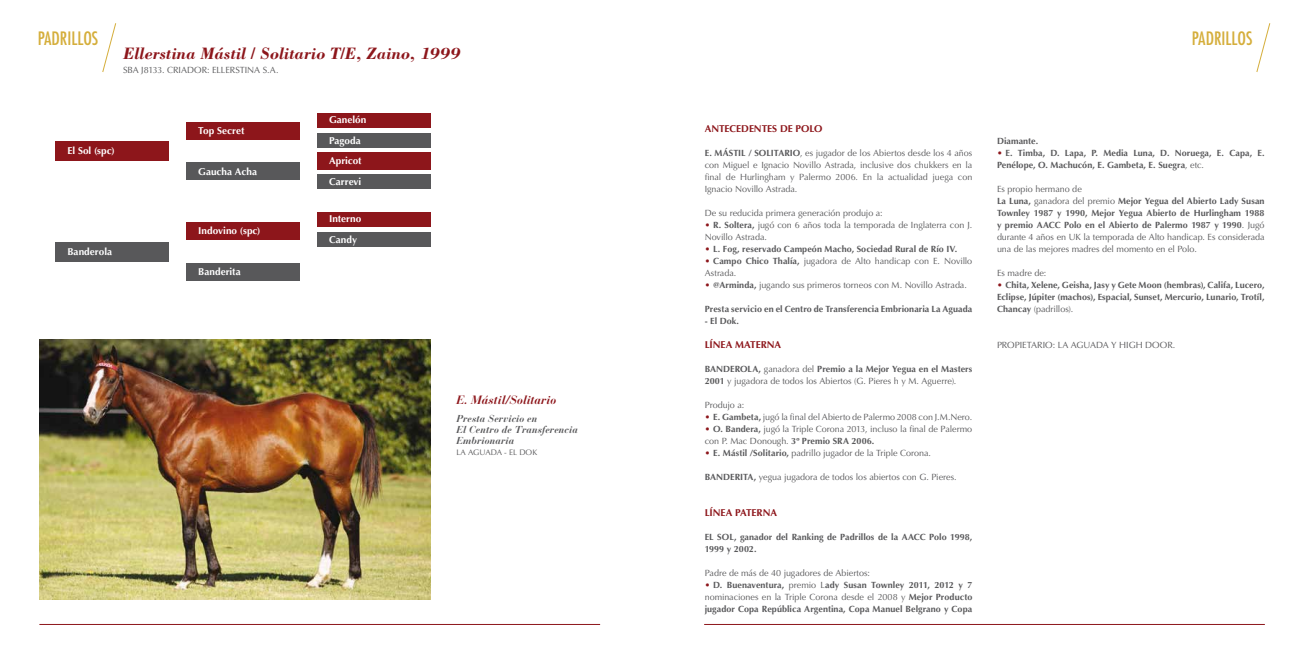
<style>
.page{position:relative;width:1304px;height:652px;background:#fff}
.page>*{position:absolute;margin:0;border:0;box-sizing:border-box;transform-origin:0 0}
.t1{font:condensed 18px "Futura Std";color:#d5ae3b}
.t2{font:italic 700 17px "Bodoni Std";letter-spacing:.005em;color:#8d161b}
.t3{font:italic 700 12px "Bauer Bodoni Std";letter-spacing:-.005em;color:#8d161b}
.t4{font:700 10px "Optima LT Std";color:#fff}
.t5{font:italic 700 10px/11px "Bauer Bodoni Std";letter-spacing:.005em;color:#58585a}
.t6{font:700 10px "Optima LT Std";letter-spacing:-.005em;color:#8d161b}
.t7{font:9px/12px "Optima LT Std";letter-spacing:-.005em;color:#58585a}
.t8{font:700 9px/12px "Optima LT Std";letter-spacing:.005em;color:#58585a}
.t9{font:8px "Optima LT Std";letter-spacing:-.005em;color:#58585a}
.s1{font-weight:700}
.s2{color:#8d161b}
.s3{font-weight:400;color:#8d161b}
.s4{font-weight:400}
</style>
<div class="page">
<hr style="left:39px;top:624px;width:561px;height:1px;background:#8d161b">
<hr style="left:704px;top:624px;width:561px;height:1px;background:#8d161b">
<svg style="left:102px;top:23px;width:15px;height:49px"></svg>
<svg style="left:1256px;top:23px;width:15px;height:49px"></svg>
<img style="left:39px;top:339px;width:391px;height:261px">
<div style="left:186px;top:163px;width:113px;height:17px;background:#58585a"></div>
<div style="left:186px;top:122px;width:113px;height:17px;background:#8d161b"></div>
<div style="left:55px;top:141px;width:114px;height:20px;background:#8d161b"></div>
<div style="left:317px;top:175px;width:113px;height:14px;background:#58585a"></div>
<div style="left:317px;top:153px;width:113px;height:17px;background:#8d161b"></div>
<div style="left:317px;top:134px;width:113px;height:14px;background:#58585a"></div>
<div style="left:317px;top:113px;width:113px;height:14px;background:#8d161b"></div>
<div style="left:186px;top:264px;width:113px;height:17px;background:#58585a"></div>
<div style="left:186px;top:222px;width:113px;height:17px;background:#8d161b"></div>
<div style="left:55px;top:242px;width:114px;height:19px;background:#58585a"></div>
<div style="left:317px;top:233px;width:113px;height:14px;background:#58585a"></div>
<div style="left:317px;top:212px;width:113px;height:14px;background:#8d161b"></div>
<h1 class="t1" style="left:38px;top:27px;width:62px">PADRILLOS</h1>
<h1 class="t1" style="left:1192px;top:27px;width:62px">PADRILLOS</h1>
<h2 class="t2" style="left:123px;top:43px;width:339px">Ellerstina Mástil / Solitario T/E, Zaino, 1999</h2>
<p class="t7" style="left:123px;top:64px;width:7px">sba</p>
<p class="t7" style="left:141px;top:64px;width:139px">j8133. CRIADOR: ELLERSTINA S.A.</p>
<p class="t4" style="left:67px;top:145px;width:49px">El Sol (spc)</p>
<p class="t4" style="left:67px;top:245px;width:46px">Banderola</p>
<p class="t4" style="left:198px;top:125px;width:48px">Top Secret</p>
<p class="t4" style="left:198px;top:165px;width:60px">Gaucha Acha</p>
<p class="t4" style="left:198px;top:225px;width:64px">Indovino (spc)</p>
<p class="t4" style="left:198px;top:266px;width:44px">Banderita</p>
<p class="t4" style="left:329px;top:114px;width:39px">Ganelón</p>
<p class="t4" style="left:329px;top:135px;width:33px">Pagoda</p>
<p class="t4" style="left:329px;top:155px;width:34px">Apricot</p>
<p class="t4" style="left:329px;top:176px;width:34px">Carrevi</p>
<p class="t4" style="left:329px;top:213px;width:34px">Interno</p>
<p class="t4" style="left:329px;top:234px;width:30px">Candy</p>
<h3 class="t3" style="left:456px;top:392px;width:101px">E. Mástil/Solitario</h3>
<p class="t5" style="left:456px;top:413px;width:123px">Presta Servicio en<br>El Centro de Transferencia<br>Embrionaria</p>
<p class="t9" style="left:456px;top:448px;width:82px">LA AGUADA - EL DOK</p>
<p class="t6" style="left:705px;top:123px;width:119px">ANTECEDENTES DE POLO</p>
<p class="t7" style="left:705px;top:147px;width:269px;text-align:justify"><span class="s1">E. MÁSTIL / SOLITARIO</span>, es jugador de los Abiertos desde los 4 años con Miguel e Ignacio Novillo Astrada, inclusive dos chukkers en la final de Hurlingham y Palermo 2006. En la actualidad juega con Ignacio Novillo Astrada.</p>
<p class="t7" style="left:705px;top:207px;width:180px">De su reducida primera generación produjo a:</p>
<p class="t7" style="left:705px;top:219px;width:269px"><span class="s2">•</span> <span class="s1">R. Soltera,</span> jugó con 6 años toda la temporada de Inglaterra con J.<br>Novillo Astrada.</p>
<p class="t8" style="left:705px;top:243px;width:254px"><span class="s3">•</span> L. Fog, reservado Campeón Macho, Sociedad Rural de Río IV.</p>
<p class="t7" style="left:705px;top:255px;width:269px"><span class="s2">•</span> <span class="s1">Campo Chico Thalía,</span> jugadora de Alto handicap con E. Novillo<br>Astrada.</p>
<p class="t7" style="left:705px;top:279px;width:264px"><span class="s2">•</span> <span class="s1">@Arminda,</span> jugando sus primeros torneos con M. Novillo Astrada.</p>
<p class="t8" style="left:705px;top:303px;width:269px">Presta servicio en el Centro de Transferencia Embrionaria La Aguada</p>
<p class="t8" style="left:705px;top:315px;width:36px">- El Dok.</p>
<p class="t6" style="left:705px;top:339px;width:78px">LÍNEA MATERNA</p>
<p class="t7" style="left:705px;top:363px;width:269px"><span class="s1">BANDEROLA,</span> ganadora del <span class="s1">Premio a la Mejor Yegua en el Masters<br>2001</span> y jugadora de todos los Abiertos (G. Pieres h y M. Aguerre).</p>
<p class="t7" style="left:705px;top:399px;width:41px">Produjo a:</p>
<p class="t7" style="left:705px;top:411px;width:269px"><span class="s2">•</span> <span class="s1">E. Gambeta,</span> jugó la final del Abierto de Palermo 2008 con J.M.Nero.</p>
<p class="t7" style="left:705px;top:423px;width:269px"><span class="s2">•</span> <span class="s1">O. Bandera,</span> jugó la Triple Corona 2013, incluso la final de Palermo con P. Mac Donough. <span class="s1">3º Premio SRA 2006.</span></p>
<p class="t7" style="left:705px;top:447px;width:228px"><span class="s2">•</span> <span class="s1">E. Mástil /Solitario,</span> padrillo jugador de la Triple Corona.</p>
<p class="t7" style="left:705px;top:471px;width:254px"><span class="s1">BANDERITA,</span> yegua jugadora de todos los abiertos con G. Pieres.</p>
<p class="t6" style="left:705px;top:507px;width:74px">LÍNEA PATERNA</p>
<p class="t8" style="left:705px;top:531px;width:269px">EL SOL, ganador del Ranking de Padrillos de la AACC Polo 1998,<br>1999 y 2002.</p>
<p class="t7" style="left:705px;top:567px;width:167px">Padre de más de 40 jugadores de Abiertos:</p>
<p class="t8" style="left:705px;top:579px;width:269px;text-align:justify"><span class="s3">•</span> D. Buenaventura, <span class="s4">premio L</span>ady Susan Townley 2011, 2012 y 7 <span class="s4">nominaciones en la Triple Corona desde el 2008 y</span> Mejor Producto jugador Copa República Argentina, Copa Manuel Belgrano y Copa</p>
<p class="t8" style="left:997px;top:135px;width:43px">Diamante.</p>
<p class="t8" style="left:997px;top:147px;width:269px"><span class="s3">•</span> E. Timba, D. Lapa, P. Media Luna, D. Noruega, E. Capa, E.<br>Penélope, O. Machucón, E. Gambeta, E. Suegra<span class="s4">, etc.</span></p>
<p class="t7" style="left:997px;top:183px;width:269px">Es propio hermano de<br><span class="s1">La Luna,</span> ganadora del premio <span class="s1">Mejor Yegua del Abierto Lady Susan Townley 1987 y 1990, Mejor Yegua Abierto de Hurlingham 1988 y premio AACC Polo en el Abierto de Palermo 1987 y 1990</span>. Jugó durante 4 años en UK la temporada de Alto handicap. Es considerada una de las mejores madres del momento en el Polo.</p>
<p class="t7" style="left:997px;top:267px;width:51px">Es madre de:</p>
<p class="t8" style="left:997px;top:279px;width:269px;text-align:justify"><span class="s3">•</span> Chita, Xelene, Geisha, Jasy y Gete Moon (hembras), Califa, Lucero, Eclipse, Júpiter (machos), Espacial, Sunset, Mercurio, Lunario, Trotíl, Chancay <span class="s4">(padrillos).</span></p>
<p class="t7" style="left:997px;top:339px;width:180px">PROPIETARIO: LA AGUADA Y HIGH DOOR.</p>
</div>
